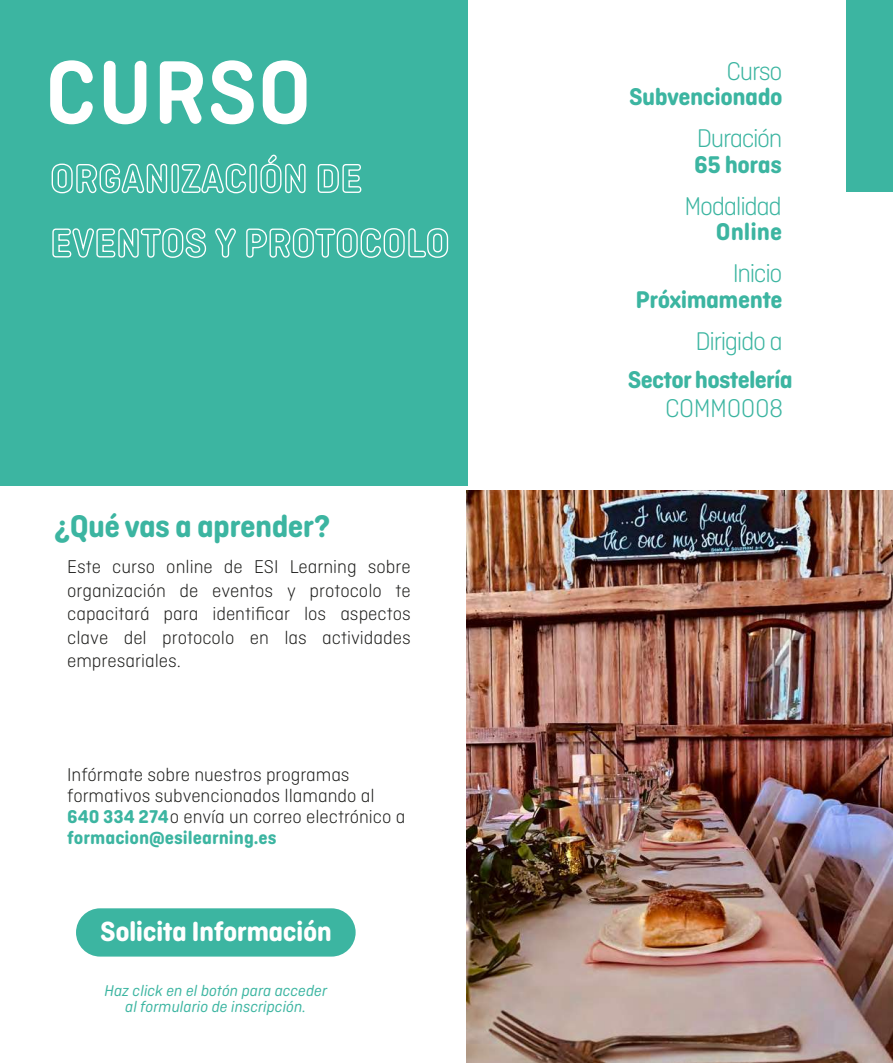
<style>
.page{position:relative;width:893px;height:1063px;background:#fff}
.page>*{position:absolute;margin:0;border:0;box-sizing:border-box;transform-origin:0 0}
.t1{font:600 94.5px "Ciutadella Rounded";color:#fff}
.t2{font:700 33px "Ciutadella Rounded";letter-spacing:-.02em;color:#3cb5a1}
.t3{font:700 29.25px "Ciutadella Rounded";letter-spacing:-.02em;color:#fff}
.t4{font:300 27px "Ciutadella Rounded";letter-spacing:-.05em;color:#3cb5a1}
.t5{font:300 27px "Ciutadella Rounded";letter-spacing:-.02em;color:#3cb5a1}
.t6{font:700 25.5px "Ciutadella Rounded";letter-spacing:-.02em;color:#3cb5a1}
.t7{font:300 19.5px/23.4px "Ciutadella Rounded";color:#1d1d1b;text-align:justify}
.t8{font:italic 16.5px/16.5px "Ciutadella Rounded";color:#3cb5a1;text-align:center}
.s1{font-weight:700;color:#3cb5a1}
</style>
<div class="page">
<div style="left:0;top:0;width:468px;height:486px;background:#3cb5a1"></div>
<div style="left:846px;top:0;width:47px;height:191px;background:#3cb5a1"></div>
<img style="left:467px;top:490px;width:426px;height:573px">
<svg style="left:51px;top:163px;width:117px;height:31px"></svg>
<div style="left:171px;top:164px;width:8px;height:29px;border:1px solid #fff;border-radius:3px"></div>
<svg style="left:181px;top:163px;width:65px;height:31px"></svg>
<div style="left:249px;top:164px;width:8px;height:29px;border:1px solid #fff;border-radius:3px"></div>
<svg style="left:260px;top:154px;width:46px;height:40px"></svg>
<svg style="left:317px;top:164px;width:45px;height:29px"></svg>
<svg style="left:52px;top:228px;width:155px;height:30px"></svg>
<svg style="left:215px;top:228px;width:21px;height:30px"></svg>
<svg style="left:246px;top:228px;width:203px;height:30px"></svg>
<div style="left:76px;top:908px;width:280px;height:49px;background:#3cb5a1;border-radius:24px"></div>
<h1 class="t1" style="left:45px;top:39px;width:268px">CURSO</h1>
<h3 class="t4" style="left:727px;top:56px;width:57px">Curso</h3>
<h3 class="t6" style="left:629px;top:82px;width:155px">Subvencionado</h3>
<h3 class="t4" style="left:697px;top:124px;width:87px">Duración</h3>
<h3 class="t6" style="left:694px;top:150px;width:89px">65 horas</h3>
<h3 class="t4" style="left:685px;top:191px;width:99px">Modalidad</h3>
<h3 class="t6" style="left:716px;top:217px;width:68px">Online</h3>
<h3 class="t4" style="left:733px;top:259px;width:51px">Inicio</h3>
<h3 class="t6" style="left:635px;top:285px;width:149px">Próximamente</h3>
<h3 class="t4" style="left:696px;top:326px;width:89px">Dirigido a</h3>
<h3 class="t6" style="left:628px;top:365px;width:166px">Sector hostelería</h3>
<h2 class="t2" style="left:54px;top:507px;width:278px">¿Qué vas a aprender?</h2>
<p class="t7" style="left:67px;top:555px;width:345px">Este curso online de ESI Learning sobre organización de eventos y protocolo te capacitará para identificar los aspectos clave del protocolo en las actividades empresariales.</p>
<p class="t7" style="left:67px;top:764px;width:340px;line-height:21px;text-align:left">Infórmate sobre nuestros programas formativos subvencionados llamando al <span class="s1">640 334 274</span> o envía un correo electrónico a <span class="s1">formacion@esilearning.es</span></p>
<h3 class="t3" style="left:100px;top:914px;width:233px">Solicita Información</h3>
<p class="t8" style="left:104px;top:982px;width:224px">Haz click en el botón para acceder al formulario de inscripción.</p>
<h3 class="t5" style="left:665px;top:394px;width:120px">COMM0008</h3>
</div>
